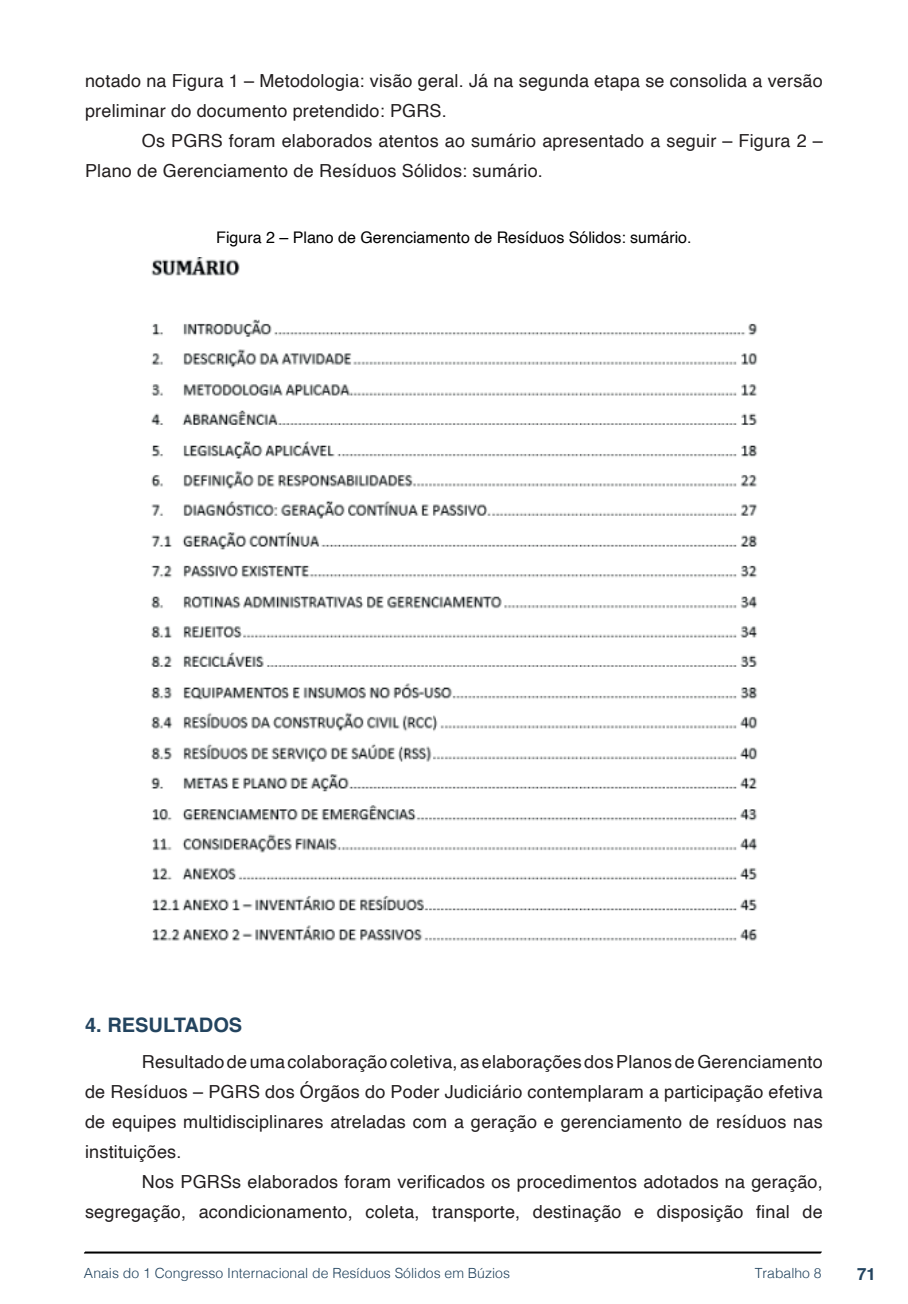
<style>
.page{position:relative;width:908px;height:1304px;background:#fff}
.page>*{position:absolute;margin:0;border:0;box-sizing:border-box;transform-origin:0 0}
.TITULOS{font:700 20px "Helvetica";color:#23445f}
.txt{font:18px/30px "Helvetica";letter-spacing:.01em;color:#231f20}
.t1{font:700 16.8px "Helvetica";color:#23445f}
.imagens_graf_tab{font:16px "Helvetica";color:#000}
.t2{font:300 14px "Helvetica";color:#23445f}
</style>
<div class="page">
<svg style="left:84px;top:1251px;width:737px;height:3px;background:#515151"></svg>
<img style="left:151px;top:258px;width:607px;height:683px">
<p class="txt" style="left:85px;top:66px;width:738px">notado na Figura 1 – Metodologia: visão geral. Já na segunda etapa se consolida a versão preliminar do documento pretendido: PGRS.</p>
<p class="txt" style="left:85px;top:126px;width:738px;text-indent:57px">Os PGRS foram elaborados atentos ao sumário apresentado a seguir – Figura 2 –<br>Plano de Gerenciamento de Resíduos Sólidos: sumário.</p>
<p class="imagens_graf_tab" style="left:216px;top:225px;width:476px">Figura 2 – Plano de Gerenciamento de Resíduos Sólidos: sumário.</p>
<p class="TITULOS" style="left:85px;top:1013px;width:159px">4. RESULTADOS</p>
<p class="txt" style="left:85px;top:1047px;width:738px;text-align:justify;text-indent:57px">Resultado de uma colaboração coletiva, as elaborações dos Planos de Gerenciamento de Resíduos – PGRS dos Órgãos do Poder Judiciário contemplaram a participação efetiva de equipes multidisciplinares atreladas com a geração e gerenciamento de resíduos nas instituições.</p>
<p class="txt" style="left:85px;top:1167px;width:738px;text-align:right">Nos PGRSs elaborados foram verificados os procedimentos adotados na geração, segregação, acondicionamento, coleta, transporte, destinação e disposição final de</p>
<p class="t2" style="left:84px;top:1261px;width:427px">Anais do 1 Congresso Internacional de Resíduos Sólidos em Búzios</p>
<p class="t2" style="left:754px;top:1261px;width:68px">Trabalho 8</p>
<p class="t1" style="left:856px;top:1264px;width:20px">71</p>
</div>
